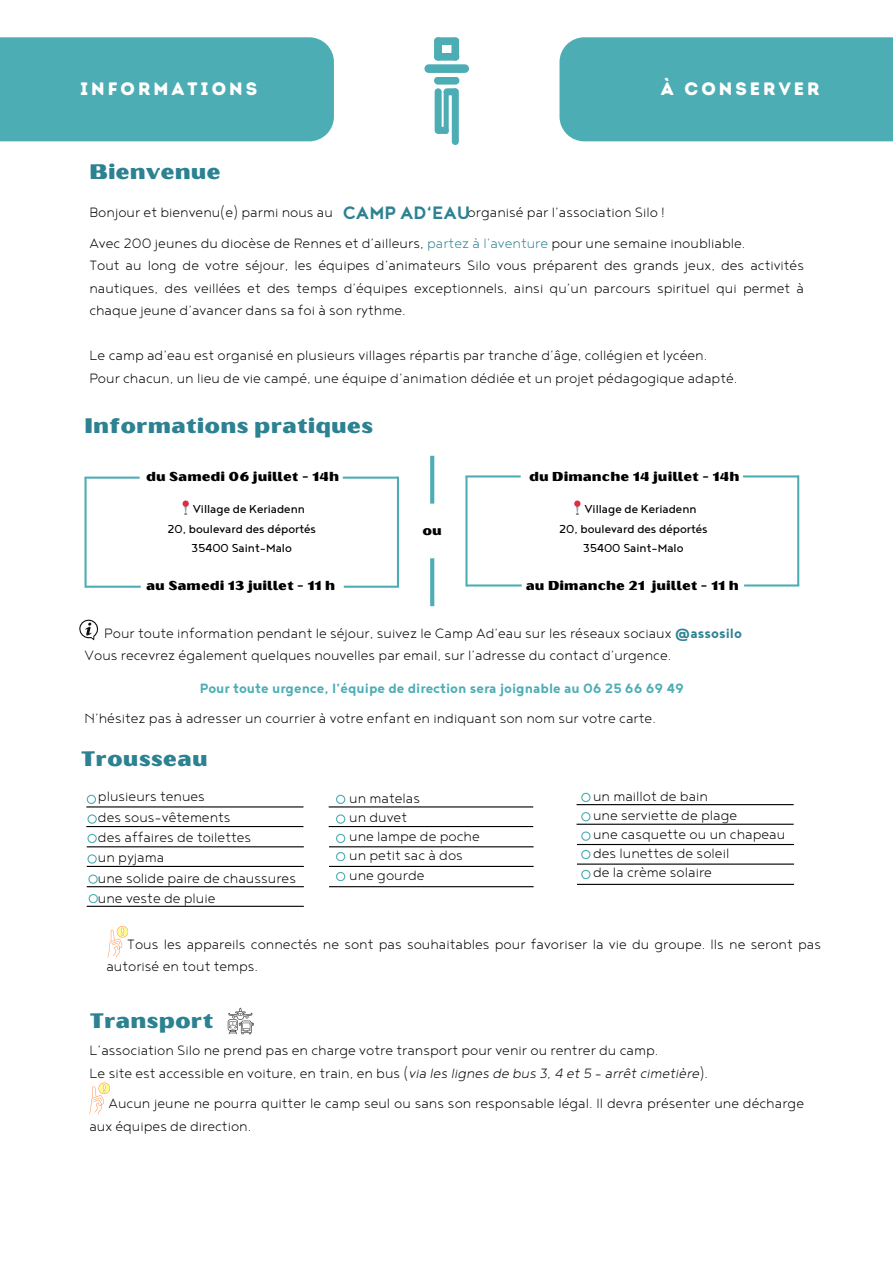
<style>
.page{position:relative;width:893px;height:1264px;background:#fff}
.page>*{position:absolute;margin:0;border:0;box-sizing:border-box;transform-origin:0 0}
.t1{font:700 22.05px "Noyh";color:#2d8292}
.t2{font:21px "Oilvare Base";color:#2d8292}
.t3{font:18px "Intro Rust Base";letter-spacing:.165em;color:#fff}
.t4{font:300 16.5px/22.5px "Noyh";color:#000}
.t5{font:700 16.5px "Noyh";color:#4dadb4}
.t6{font:14.1px "Noyh";color:#000}
.t7{font:12.9px "Oilvare Base";color:#000}
.s1{color:#2d8292}
.s2{font-weight:700;color:#2d8292}
.s3{font-style:italic}
</style>
<div class="page">
<div style="left:559px;top:37px;width:333px;height:104px;background:#4dadb4"></div>
<div style="left:0;top:37px;width:334px;height:104px;background:#4dadb4"></div>
<div style="left:424px;top:64px;width:45px;height:9px;background:#4dadb4;border-radius:4px"></div>
<svg style="left:434px;top:37px;width:25px;height:24px"></svg>
<svg style="left:434px;top:77px;width:25px;height:68px"></svg>
<svg style="left:108px;top:926px;width:20px;height:31px"></svg>
<hr style="left:86px;top:806px;width:217px;height:1px;background:#000">
<hr style="left:86px;top:826px;width:217px;height:1px;background:#000">
<hr style="left:328px;top:806px;width:205px;height:1px;background:#000">
<hr style="left:328px;top:826px;width:205px;height:1px;background:#000">
<hr style="left:87px;top:846px;width:217px;height:1px;background:#000">
<hr style="left:87px;top:865px;width:217px;height:2px;background:#000">
<hr style="left:87px;top:886px;width:217px;height:1px;background:#000">
<hr style="left:87px;top:905px;width:217px;height:1px;background:#000">
<hr style="left:329px;top:846px;width:204px;height:1px;background:#000">
<hr style="left:329px;top:865px;width:204px;height:2px;background:#000">
<hr style="left:329px;top:886px;width:204px;height:1px;background:#000">
<hr style="left:576px;top:804px;width:217px;height:1px;background:#000">
<hr style="left:576px;top:823px;width:217px;height:1px;background:#000">
<hr style="left:577px;top:844px;width:217px;height:1px;background:#000">
<hr style="left:577px;top:863px;width:217px;height:1px;background:#000">
<hr style="left:577px;top:883px;width:217px;height:2px;background:#000">
<svg style="left:87px;top:794px;width:9px;height:9px"></svg>
<svg style="left:87px;top:814px;width:9px;height:9px"></svg>
<svg style="left:87px;top:833px;width:9px;height:9px"></svg>
<svg style="left:87px;top:854px;width:9px;height:9px"></svg>
<svg style="left:88px;top:874px;width:9px;height:9px"></svg>
<svg style="left:89px;top:894px;width:9px;height:9px"></svg>
<svg style="left:336px;top:794px;width:9px;height:9px"></svg>
<svg style="left:336px;top:814px;width:9px;height:9px"></svg>
<svg style="left:336px;top:833px;width:9px;height:9px"></svg>
<svg style="left:336px;top:852px;width:9px;height:9px"></svg>
<svg style="left:336px;top:871px;width:9px;height:9px"></svg>
<svg style="left:581px;top:792px;width:9px;height:9px"></svg>
<svg style="left:581px;top:812px;width:9px;height:9px"></svg>
<svg style="left:581px;top:831px;width:9px;height:9px"></svg>
<svg style="left:581px;top:849px;width:9px;height:9px"></svg>
<svg style="left:581px;top:869px;width:9px;height:9px"></svg>
<hr style="left:84px;top:476px;width:56px;height:2px;background:#4dadb4">
<hr style="left:84px;top:477px;width:3px;height:110px;background:#4dadb4">
<hr style="left:85px;top:585px;width:56px;height:2px;background:#4dadb4">
<hr style="left:344px;top:585px;width:55px;height:2px;background:#4dadb4">
<hr style="left:397px;top:476px;width:2px;height:110px;background:#4dadb4">
<hr style="left:343px;top:476px;width:55px;height:2px;background:#4dadb4">
<hr style="left:465px;top:475px;width:55px;height:2px;background:#4dadb4">
<hr style="left:465px;top:476px;width:2px;height:110px;background:#4dadb4">
<hr style="left:466px;top:584px;width:55px;height:2px;background:#4dadb4">
<hr style="left:744px;top:584px;width:55px;height:2px;background:#4dadb4">
<hr style="left:797px;top:475px;width:2px;height:110px;background:#4dadb4">
<hr style="left:743px;top:475px;width:55px;height:2px;background:#4dadb4">
<svg style="left:430px;top:456px;width:4px;height:47px"></svg>
<svg style="left:430px;top:558px;width:4px;height:48px"></svg>
<svg style="left:79px;top:619px;width:20px;height:21px"></svg>
<svg style="left:228px;top:1007px;width:25px;height:27px"></svg>
<svg style="left:89px;top:1082px;width:21px;height:32px"></svg>
<p class="t3" style="left:80px;top:78px;width:179px">INFORMATIONS</p>
<h6 class="t3" style="left:660px;top:78px;width:160px">À CONSERVER</h6>
<h2 class="t2" style="left:89px;top:159px;width:133px">Bienvenue</h2>
<h5 class="t4" style="left:89px;top:203px;width:245px">Bonjour et bienvenu(e) parmi nous au</h5>
<h5 class="t4" style="left:467px;top:203px;width:199px">organisé par l’association Silo !</h5>
<h5 class="t4" style="left:89px;top:234px;width:716px">Avec 200 jeunes du diocèse de Rennes et d’ailleurs, <span class="s1">partez à l’aventure</span> pour une semaine inoubliable.<br>Tout au long de votre séjour, les équipes d’animateurs Silo vous préparent des grands jeux, des activités nautiques, des veillées et des temps d’équipes exceptionnels, ainsi qu’un parcours spirituel qui permet à chaque jeune d’avancer dans sa foi à son rythme.</h5>
<h5 class="t4" style="left:89px;top:346px;width:649px">Le camp ad’eau est organisé en plusieurs villages répartis par tranche d’âge, collégien et lycéen.<br>Pour chacun, un lieu de vie campé, une équipe d’animation dédiée et un projet pédagogique adapté.</h5>
<p class="t1" style="left:343px;top:203px;width:129px">CAMP AD‘EAU</p>
<h5 class="t2" style="left:84px;top:413px;width:290px">Informations pratiques</h5>
<p class="t7" style="left:146px;top:468px;width:194px">du Samedi 06 juillet - 14h</p>
<h6 class="t6" style="left:193px;top:502px;width:114px">Village de Keriadenn</h6>
<h6 class="t6" style="left:167px;top:522px;width:150px">20, boulevard des déportés</h6>
<h6 class="t6" style="left:192px;top:542px;width:102px">35400 Saint-Malo</h6>
<p class="t7" style="left:146px;top:577px;width:190px">au Samedi 13 juillet - 11 h</p>
<h5 class="t7" style="left:422px;top:523px;width:21px">ou</h5>
<p class="t7" style="left:529px;top:468px;width:212px">du Dimanche 14 juillet - 14h</p>
<h5 class="t6" style="left:584px;top:502px;width:114px">Village de Keriadenn</h5>
<h5 class="t6" style="left:559px;top:522px;width:150px">20, boulevard des déportés</h5>
<h5 class="t6" style="left:583px;top:542px;width:102px">35400 Saint-Malo</h5>
<h4 class="t7" style="left:526px;top:577px;width:214px">au Dimanche 21 juillet - 11 h</h4>
<h2 class="t4" style="left:84px;top:624px;width:659px;text-indent:20px">Pour toute information pendant le séjour, suivez le Camp Ad’eau sur les réseaux sociaux <span class="s2">@assosilo<br></span>Vous recevrez également quelques nouvelles par email, sur l’adresse du contact d’urgence.</h2>
<h5 class="t5" style="left:200px;top:681px;width:485px">Pour toute urgence, l’équipe de direction sera joignable au 06 25 66 69 49</h5>
<h5 class="t4" style="left:84px;top:709px;width:573px">N’hésitez pas à adresser un courrier à votre enfant en indiquant son nom sur votre carte.</h5>
<p class="t2" style="left:81px;top:745px;width:128px">Trousseau</p>
<h3 class="t4" style="left:98px;top:788px;width:199px;line-height:20.2px">plusieurs tenues<br>des sous-vêtements<br>des affaires de toilettes<br>un pyjama<br>une solide paire de chaussures une veste de pluie</h3>
<h2 class="t4" style="left:349px;top:790px;width:132px;line-height:19.2px">un matelas<br>un duvet<br>une lampe de poche un petit sac à dos une gourde</h2>
<h1 class="t4" style="left:593px;top:788px;width:194px;line-height:19.2px">un maillot de bain<br>une serviette de plage<br>une casquette ou un chapeau des lunettes de soleil<br>de la crème solaire</h1>
<h3 class="t4" style="left:106px;top:934px;width:716px;text-indent:21px">Tous les appareils connectés ne sont pas souhaitables pour favoriser la vie du groupe. Ils ne seront pas autorisé en tout temps.</h3>
<p class="t2" style="left:89px;top:1007px;width:125px">Transport</p>
<p class="t4" style="left:89px;top:1041px;width:620px">L’association Silo ne prend pas en charge votre transport pour venir ou rentrer du camp.<br>Le site est accessible en voiture, en train, en bus (<span class="s3">via les lignes de bus 3, 4 et 5 - arrêt cimetière</span>).</p>
<h5 class="t4" style="left:89px;top:1094px;width:716px;text-indent:19px">Aucun jeune ne pourra quitter le camp seul ou sans son responsable légal. Il devra présenter une décharge aux équipes de direction.</h5>
</div>
